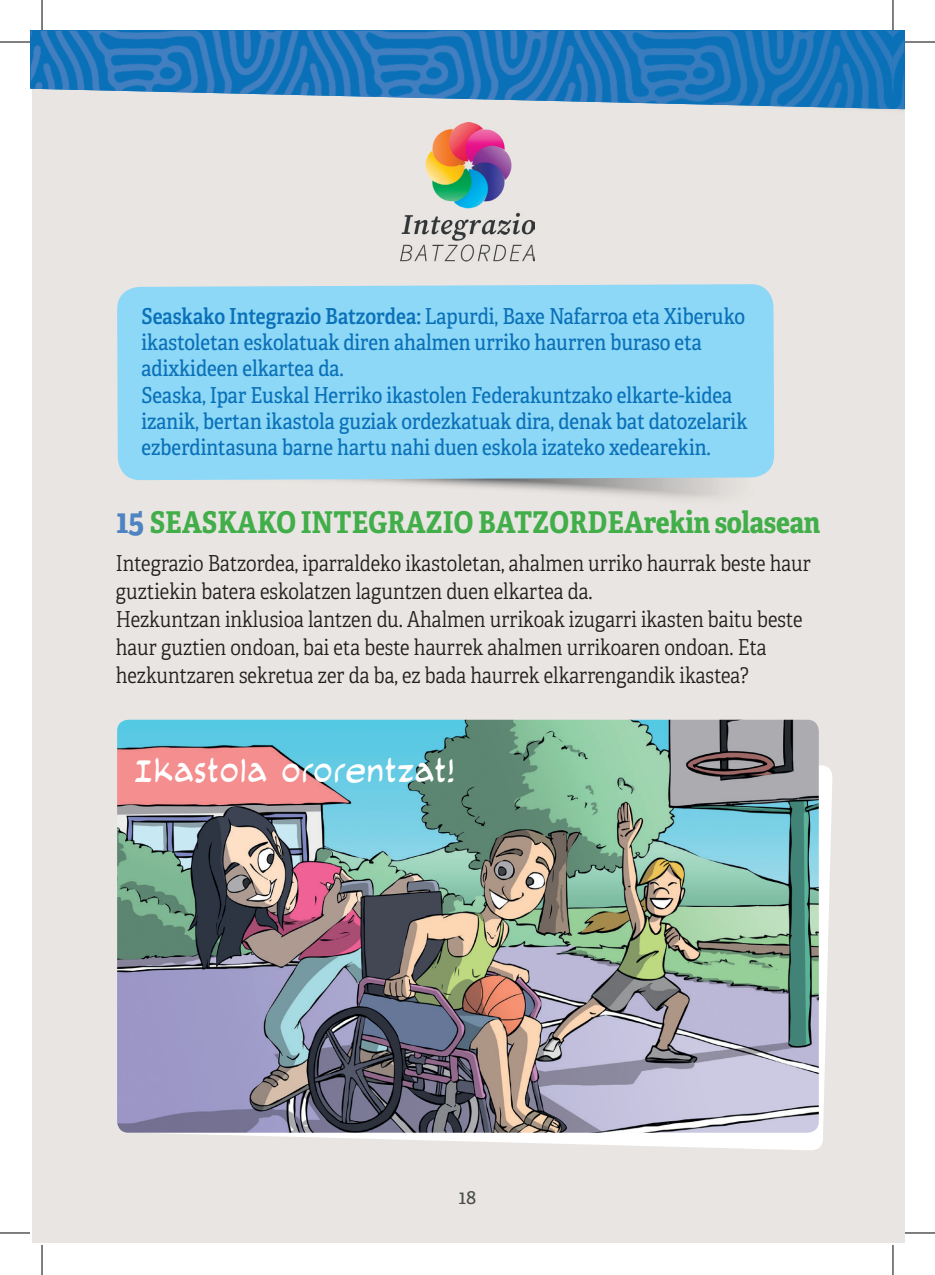
<style>
.page{position:relative;width:935px;height:1275px;background:#fff}
.page>*{position:absolute;margin:0;border:0;box-sizing:border-box;transform-origin:0 0}
.t1{font:36px "Cloudsplitter LCBB";color:#fff}
.t2{font:700 30px "Adelle Condensed";color:#41ae49}
.t3{font:300 22px/28px "Adelle Condensed";color:#231f20}
.t4{font:22px/26px "Adelle Condensed";color:#0a71b8}
.t5{font:20px "Adelle";color:#4b4c4d}
.s1{font-weight:600}
.s2{font-size:34px;color:#4e84c2}
</style>
<div class="page">
<div style="left:32px;top:31px;width:872px;height:1212px;background:#e9e5e2"></div>
<img style="left:31px;top:31px;width:873px;height:78px">
<div style="left:117px;top:284px;width:657px;height:196px;background:#8dd7f7"></div>
<svg style="left:124px;top:747px;width:708px;height:403px"></svg>
<img style="left:117px;top:719px;width:701px;height:413px">
<img style="left:400px;top:123px;width:134px;height:138px">
<hr style="left:0;top:42px;width:30px;height:1px;background:#000">
<hr style="left:904px;top:42px;width:30px;height:1px;background:#000">
<hr style="left:0;top:1232px;width:30px;height:1px;background:#000">
<hr style="left:904px;top:1232px;width:30px;height:1px;background:#000">
<hr style="left:42px;top:0;width:1px;height:30px;background:#000">
<hr style="left:42px;top:1245px;width:1px;height:30px;background:#000">
<hr style="left:892px;top:0;width:1px;height:30px;background:#000">
<hr style="left:892px;top:1245px;width:1px;height:30px;background:#000">
<p class="t4" style="left:141px;top:304px;width:607px"><span class="s1">Seaskako Integrazio Batzordea:</span> Lapurdi, Baxe Nafarroa eta Xiberuko ikastoletan eskolatuak diren ahalmen urriko haurren buraso eta adixkideen elkartea da.<br>Seaska, Ipar Euskal Herriko ikastolen Federakuntzako elkarte-kidea izanik, bertan ikastola guziak ordezkatuak dira, denak bat datozelarik ezberdintasuna barne hartu nahi duen eskola izateko xedearekin.</p>
<h2 class="t2" style="left:116px;top:503px;width:705px"><span class="s2">15</span> SEASKAKO INTEGRAZIO BATZORDEArekin solasean</h2>
<p class="t3" style="left:116px;top:549px;width:696px">Integrazio Batzordea, iparraldeko ikastoletan, ahalmen urriko haurrak beste haur guztiekin batera eskolatzen laguntzen duen elkartea da.<br>Hezkuntzan inklusioa lantzen du. Ahalmen urrikoak izugarri ikasten baitu beste haur guztien ondoan, bai eta beste haurrek ahalmen urrikoaren ondoan. Eta hezkuntzaren sekretua zer da ba, ez bada haurrek elkarrengandik ikastea?</p>
<h1 class="t1" style="left:133px;top:752px;width:323px">Ikastola ororentzat!</h1>
<p class="t5" style="left:458px;top:1184px;width:19px">18</p>
</div>
